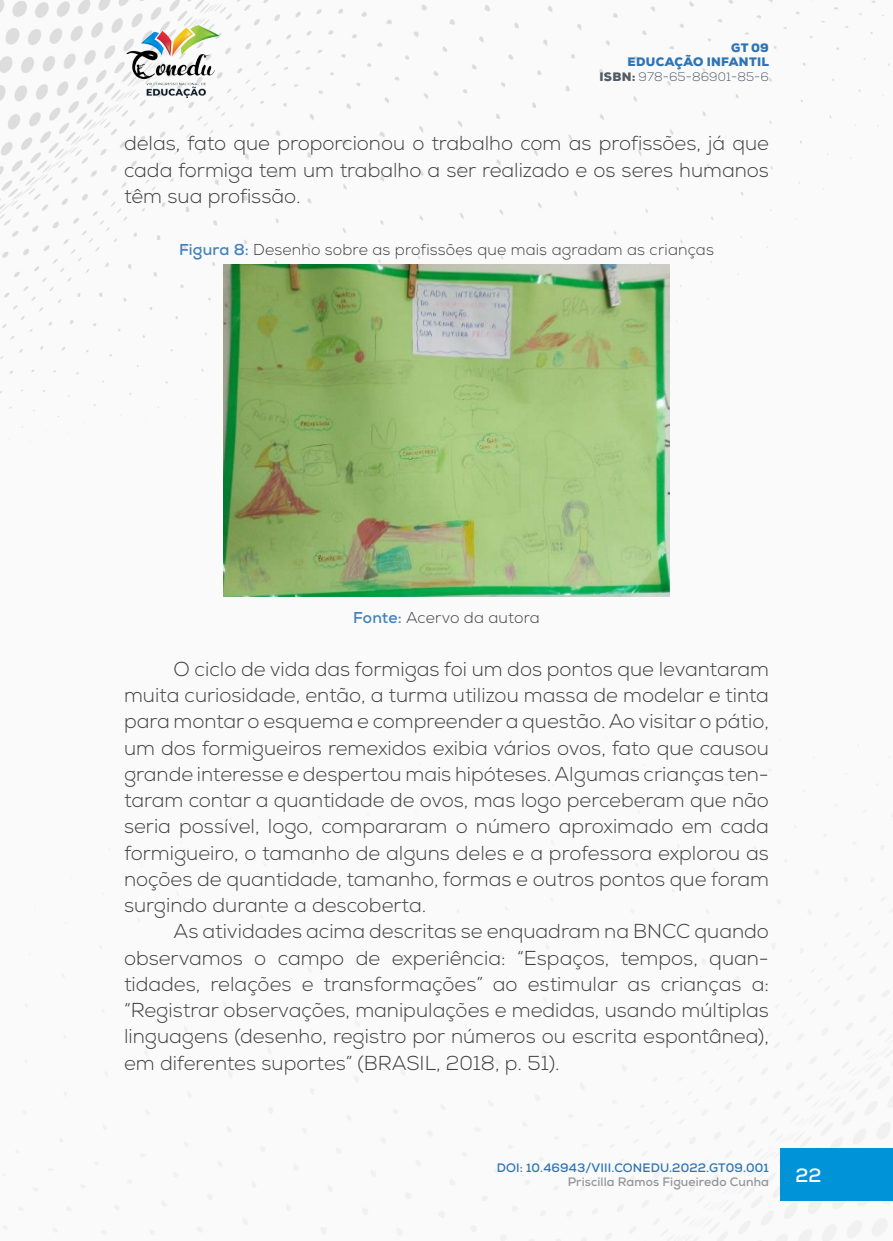
<style>
.page{position:relative;width:893px;height:1241px;background:#fff}
.page>*{position:absolute;margin:0;border:0;box-sizing:border-box;transform-origin:0 0}
._8_CORPO{font:300 20.12px/26.2px "Nexa";color:#3e3e3f;text-align:justify}
.t1{font:700 19.25px "Nexa";color:#fff}
._11_LEGENDAS{font:300 15.75px "Nexa";letter-spacing:.01em;color:#3e3e3f}
._12_FONTES{font:300 15.75px "Nexa";letter-spacing:.01em;color:#3e3e3f}
.t2{font:900 12.25px/14.7px "Nexa";letter-spacing:.025em;color:#2e74b5;text-align:right}
.t3{font:700 12.25px "Nexa";letter-spacing:.01em;color:#2e74b5}
.t4{font:700 12.25px "Nexa";letter-spacing:.01em;color:#939598}
.s1{color:#505b64}
.s2{font-weight:300;color:#505b64}
.s3{font-weight:700;color:#4382bc}
</style>
<div class="page">
<img style="left:0;top:0;width:893px;height:1240px">
<div style="left:781px;top:1148px;width:112px;height:52px;background:#0093d8"></div>
<img style="left:124px;top:25px;width:98px;height:74px">
<img style="left:223px;top:264px;width:447px;height:333px">
<p class="t2" style="left:599px;top:40px;width:171px">GT 09<br>EDUCAÇÃO INFANTIL<br><span class="s1">ISBN:</span> <span class="s2">978-65-86901-85-6</span></p>
<p class="_8_CORPO" style="left:124px;top:131px;width:646px">delas, fato que proporcionou o trabalho com as profissões, já que cada formiga tem um trabalho a ser realizado e os seres humanos têm sua profissão.</p>
<p class="_11_LEGENDAS" style="left:179px;top:241px;width:536px"><span class="s3">Figura 8:</span> Desenho sobre as profissões que mais agradam as crianças</p>
<p class="_12_FONTES" style="left:353px;top:608px;width:188px"><span class="s3">Fonte:</span> Acervo da autora</p>
<p class="_8_CORPO" style="left:124px;top:656px;width:646px;text-indent:50px">O ciclo de vida das formigas foi um dos pontos que levantaram muita curiosidade, então, a turma utilizou massa de modelar e tinta para montar o esquema e compreender a questão. Ao visitar o pátio, um dos formigueiros remexidos exibia vários ovos, fato que causou grande interesse e despertou mais hipóteses. Algumas crianças ten&shy;taram contar a quantidade de ovos, mas logo perceberam que não seria possível, logo, compararam o número aproximado em cada formigueiro, o tamanho de alguns deles e a professora explorou as noções de quantidade, tamanho, formas e outros pontos que foram surgindo durante a descoberta.</p>
<p class="_8_CORPO" style="left:124px;top:918px;width:646px;text-indent:50px">As atividades acima descritas se enquadram na BNCC quando observamos o campo de experiência: “Espaços, tempos, quan&shy;tidades, relações e transformações” ao estimular as crianças a: “Registrar observações, manipulações e medidas, usando múltiplas linguagens (desenho, registro por números ou escrita espontânea), em diferentes suportes” (BRASIL, 2018, p. 51).</p>
<p class="t3" style="left:497px;top:1159px;width:274px">DOI: 10.46943/VIII.CONEDU.2022.GT09.001</p>
<p class="t4" style="left:568px;top:1173px;width:203px">Priscilla Ramos Figueiredo Cunha</p>
<p class="t1" style="left:796px;top:1162px;width:27px">22</p>
</div>
